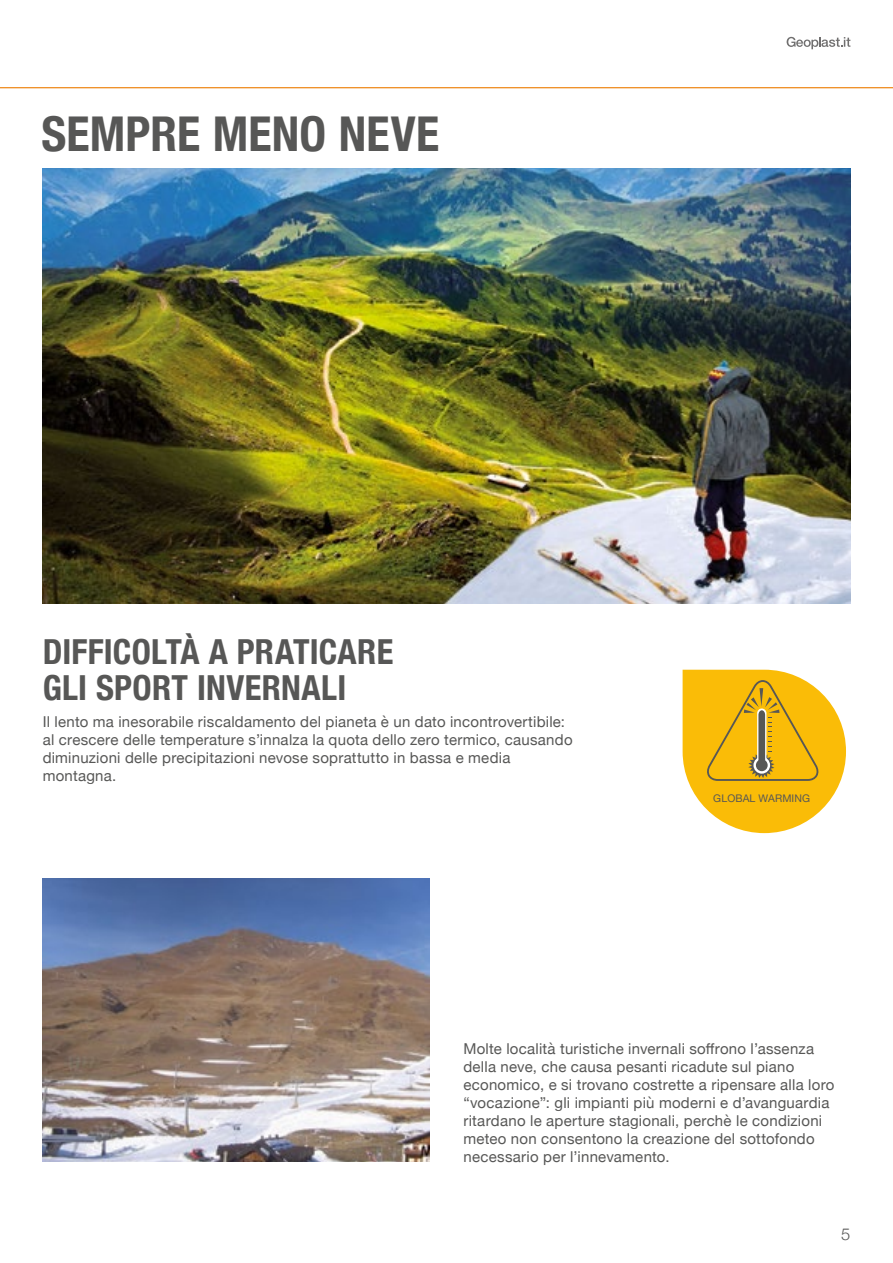
<style>
.page{position:relative;width:893px;height:1263px;background:#fff}
.page>*{position:absolute;margin:0;border:0;box-sizing:border-box;transform-origin:0 0}
.t1{font:700 condensed 48px "Helvetica Neue";letter-spacing:.005em;color:#575756}
.t2{font:700 condensed 34.5px/36px "Helvetica Neue";letter-spacing:.005em;color:#575756}
.t3{font:300 16.5px "Helvetica Neue";color:#575756}
.t4{font:15px/18px "Helvetica Neue";letter-spacing:.015em;color:#575756}
.t5{font:10.5px "Helvetica Neue";letter-spacing:.01em;color:#575756}
</style>
<div class="page">
<svg style="left:787px;top:37px;width:63px;height:12px"></svg>
<hr style="left:0;top:87px;width:893px;height:1px;background:#ec7c01">
<img style="left:43px;top:168px;width:807px;height:435px">
<img style="left:43px;top:879px;width:387px;height:282px">
<svg style="left:683px;top:670px;width:163px;height:163px"></svg>
<h1 class="t1" style="left:41px;top:94px;width:399px">SEMPRE MENO NEVE</h1>
<h2 class="t2" style="left:43px;top:631px;width:352px">DIFFICOLTÀ A PRATICARE<br>GLI SPORT INVERNALI</h2>
<p class="t4" style="left:43px;top:713px;width:531px">Il lento ma inesorabile riscaldamento del pianeta è un dato incontrovertibile: al crescere delle temperature s’innalza la quota dello zero termico, causando diminuzioni delle precipitazioni nevose soprattutto in bassa e media montagna.</p>
<p class="t5" style="left:713px;top:791px;width:98px">GLOBAL WARMING</p>
<p class="t4" style="left:463px;top:1040px;width:373px">Molte località turistiche invernali soffrono l’assenza della neve, che causa pesanti ricadute sul piano economico, e si trovano costrette a ripensare alla loro “vocazione”: gli impianti più moderni e d’avanguardia ritardano le aperture stagionali, perchè le condizioni meteo non consentono la creazione del sottofondo necessario per l’innevamento.</p>
<p class="t3" style="left:841px;top:1220px;width:11px">5</p>
</div>
